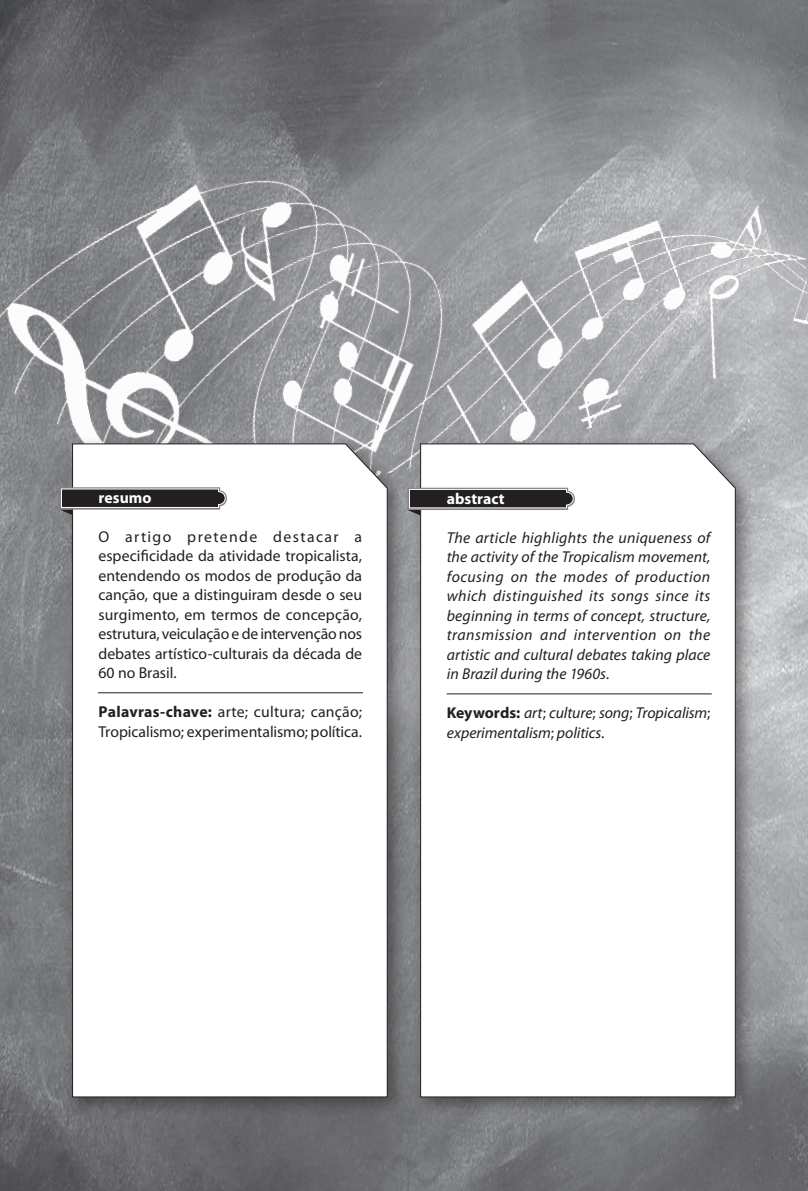
<style>
.page{position:relative;width:808px;height:1191px;background:#fff}
.page>*{position:absolute;margin:0;border:0;box-sizing:border-box;transform-origin:0 0}
.t1{font:italic 15.75px/19.5px "Myriad Pro";color:#231f20;text-align:justify}
.t2{font:15.75px/19.5px "Myriad Pro";color:#231f20;text-align:justify}
.t3{font:700 15.75px "Myriad Pro";letter-spacing:.005em;color:#fff}
.s1{font-weight:700}
.s2{font-weight:700;font-style:normal}
.s3{font-style:normal}
</style>
<div class="page">
<img style="left:0;top:0;width:808px;height:1191px">
<img style="left:0;top:19px;width:808px;height:537px">
<div style="left:64px;top:435px;width:343px;height:682px;background:#231f20;opacity:.5"></div>
<svg style="left:72px;top:443px;width:316px;height:654px"></svg>
<div style="left:412px;top:435px;width:343px;height:682px;background:#231f20;opacity:.5"></div>
<svg style="left:420px;top:443px;width:316px;height:654px"></svg>
<svg style="left:60px;top:487px;width:167px;height:28px"></svg>
<svg style="left:408px;top:488px;width:167px;height:27px"></svg>
<hr style="left:98px;top:692px;width:265px;height:1px;background:#231f20">
<hr style="left:447px;top:693px;width:265px;height:1px;background:#231f20">
<p class="t3" style="left:98px;top:487px;width:55px">resumo</p>
<p class="t2" style="left:98px;top:526px;width:265px">O artigo pretende destacar a especificidade da atividade tropicalista, entendendo os modos de produção da canção, que a distinguiram desde o seu surgimento, em termos de concepção, estrutura, veiculação e de intervenção nos debates artístico-culturais da década de 60 no Brasil.</p>
<p class="t2" style="left:98px;top:702px;width:265px"><span class="s1">Palavras-chave:</span> arte; cultura; canção;<br>Tropicalismo; experimentalismo; política.</p>
<p class="t3" style="left:447px;top:488px;width:59px">abstract</p>
<p class="t1" style="left:447px;top:527px;width:265px">The article highlights the uniqueness of the activity of the Tropicalism movement, focusing on the modes of production which distinguished its songs since its beginning in terms of concept, structure, transmission and intervention on the artistic and cultural debates taking place in Brazil during the 1960s.</p>
<p class="t1" style="left:447px;top:703px;width:265px"><span class="s2">Keywords:</span> art<span class="s3">;</span> culture<span class="s3">;</span> song<span class="s3">;</span> Tropicalism<span class="s3">; </span>experimentalism<span class="s3">;</span> politics<span class="s3">.</span></p>
</div>
